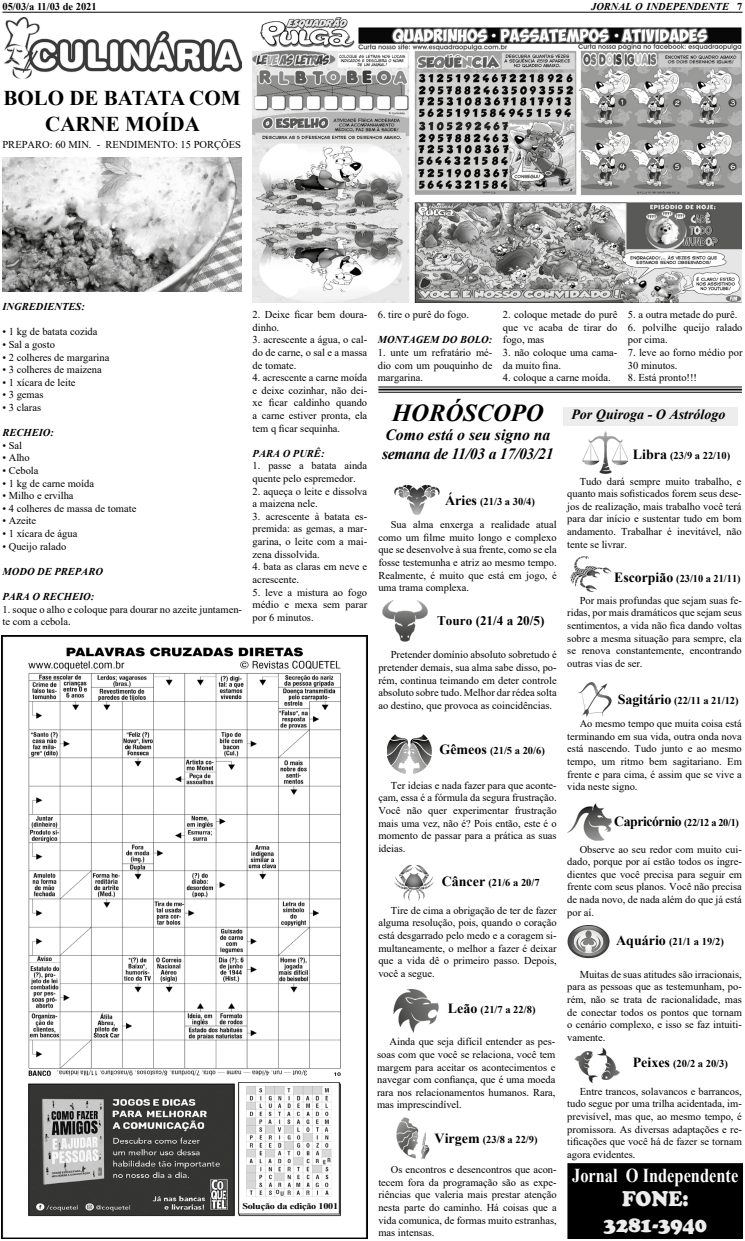
<style>
.page{position:relative;width:745px;height:1241px;background:#fff}
.page>*{position:absolute;margin:0;border:0;box-sizing:border-box;transform-origin:0 0}
.t1{font:italic 700 24.41px "Times New Roman";color:#000}
.t2{font:900 21.88px/26.2px "Cooper";color:#ededed;text-align:center;scale:.93 1}
.t3{font:700 21px/25.2px "Times New Roman";color:#000;text-align:center}
.t4{font:700 19.6px "Times New Roman";color:#fff;scale:.83 1}
.t5{font:italic 700 15.66px/18.8px "Times New Roman";letter-spacing:-.01em;color:#000}
.t6{font:italic 700 14px "Times New Roman";color:#000}
.t7{font:700 13.12px "Times New Roman";color:#000}
.t8{font:10.5px/12.6px "Times New Roman";color:#000;text-align:justify}
.t9{font:700 10.5px "Times New Roman";color:#000}
.t10{font:italic 700 10.5px "Times New Roman";color:#000}
.t11{font:700 8.75px "Times New Roman";letter-spacing:-.02em;color:#000;scale:1.15 1}
.s1{font-style:normal}
.s2{font-size:13.91px}
</style>
<div class="page">
<hr style="left:2px;top:12px;width:740px;height:1px;background:#000">
<hr style="left:378px;top:386px;width:363px;height:1px;background:#000">
<hr style="left:378px;top:388px;width:363px;height:2px;background:#000">
<hr style="left:378px;top:392px;width:363px;height:1px;background:#000">
<img style="left:382px;top:600px;width:46px;height:41px">
<img style="left:394px;top:484px;width:45px;height:31px">
<div style="left:563px;top:407px;width:174px;height:18px;background:#ededed"></div>
<img style="left:387px;top:734px;width:45px;height:39px">
<img style="left:394px;top:865px;width:40px;height:35px">
<img style="left:393px;top:989px;width:45px;height:43px">
<img style="left:396px;top:1117px;width:33px;height:41px">
<img style="left:567px;top:925px;width:41px;height:33px">
<div style="left:567px;top:1163px;width:175px;height:75px;background:#000"></div>
<div style="left:567px;top:1163px;width:175px;height:75px;border:1px solid #000"></div>
<img style="left:582px;top:430px;width:45px;height:43px">
<img style="left:570px;top:556px;width:42px;height:35px">
<img style="left:578px;top:682px;width:34px;height:35px">
<img style="left:567px;top:803px;width:44px;height:38px">
<img style="left:574px;top:1047px;width:45px;height:36px">
<img style="left:4px;top:18px;width:237px;height:61px">
<img style="left:252px;top:18px;width:489px;height:285px">
<img style="left:2px;top:157px;width:239px;height:135px">
<img style="left:2px;top:635px;width:365px;height:602px">
<img style="left:238px;top:1081px;width:103px;height:135px">
<div style="left:261px;top:1200px;width:55px;height:11px;background:#fff"></div>
<p class="t9" style="left:2px;top:-1px;width:96px">05/03/a 11/03 de 2021</p>
<p class="t10" style="left:590px;top:-1px;width:153px">JORNAL O INDEPENDENTE <span class="s1">7</span></p>
<h3 class="t3" style="left:3px;top:85px;width:239px">BOLO DE BATATA COM<br>CARNE MOÍDA</h3>
<p class="t8" style="left:2px;top:137px;width:240px">PREPARO: 60 MIN. - RENDIMENTO: 15 PORÇÕES</p>
<p class="t10" style="left:2px;top:299px;width:84px">INGREDIENTES:</p>
<p class="t8" style="left:2px;top:325px;width:96px">• 1 kg de batata cozida</p>
<p class="t8" style="left:2px;top:338px;width:54px">• Sal a gosto</p>
<p class="t8" style="left:2px;top:350px;width:108px">• 2 colheres de margarina</p>
<p class="t8" style="left:2px;top:363px;width:101px">• 3 colheres de maizena</p>
<p class="t8" style="left:2px;top:375px;width:75px">• 1 xícara de leite</p>
<p class="t8" style="left:2px;top:388px;width:43px">• 3 gemas</p>
<p class="t8" style="left:2px;top:401px;width:40px">• 3 claras</p>
<p class="t10" style="left:2px;top:425px;width:53px">RECHEIO:</p>
<p class="t8" style="left:2px;top:438px;width:21px">• Sal</p>
<p class="t8" style="left:2px;top:451px;width:29px">• Alho</p>
<p class="t8" style="left:2px;top:464px;width:38px">• Cebola</p>
<p class="t8" style="left:2px;top:476px;width:93px">• 1 kg de carne moída</p>
<p class="t8" style="left:2px;top:489px;width:73px">• Milho e ervilha</p>
<p class="t8" style="left:2px;top:501px;width:135px">• 4 colheres de massa de tomate</p>
<p class="t8" style="left:2px;top:514px;width:35px">• Azeite</p>
<p class="t8" style="left:2px;top:527px;width:76px">• 1 xícara de água</p>
<p class="t8" style="left:2px;top:539px;width:65px">• Queijo ralado</p>
<p class="t10" style="left:2px;top:564px;width:102px">MODO DE PREPARO</p>
<p class="t10" style="left:2px;top:589px;width:93px">PARA O RECHEIO:</p>
<p class="t8" style="left:2px;top:602px;width:241px">1. soque o alho e coloque para dourar no azeite juntamen&shy;te com a cebola.</p>
<p class="t8" style="left:252px;top:308px;width:116px">2. Deixe ficar bem doura&shy;dinho.</p>
<p class="t8" style="left:252px;top:333px;width:116px">3. acrescente a água, o cal&shy;do de carne, o sal e a massa de tomate.</p>
<p class="t8" style="left:252px;top:371px;width:116px">4. acrescente a carne moída e deixe cozinhar, não dei&shy;xe ficar caldinho quando a carne estiver pronta, ela tem q ficar sequinha.</p>
<p class="t10" style="left:252px;top:446px;width:73px">PARA O PURÊ:</p>
<p class="t8" style="left:252px;top:459px;width:116px">1. passe a batata ainda quente pelo espremedor.</p>
<p class="t8" style="left:252px;top:484px;width:116px">2. aqueça o leite e dissolva a maizena nele.</p>
<p class="t8" style="left:252px;top:509px;width:116px">3. acrescente à batata es&shy;premida: as gemas, a mar&shy;garina, o leite com a mai&shy;zena dissolvida.</p>
<p class="t8" style="left:252px;top:560px;width:116px">4. bata as claras em neve e acrescente.</p>
<p class="t8" style="left:252px;top:585px;width:116px">5. leve a mistura ao fogo médio e mexa sem parar por 6 minutos.</p>
<p class="t11" style="left:242px;top:1199px;width:85px">Solução da edição 1001</p>
<p class="t8" style="left:377px;top:308px;width:93px">6. tire o purê do fogo.</p>
<p class="t10" style="left:377px;top:332px;width:116px">MONTAGEM DO BOLO:</p>
<p class="t8" style="left:377px;top:346px;width:116px">1. unte um refratário mé&shy;dio com um pouquinho de margarina.</p>
<p class="t8" style="left:502px;top:308px;width:116px">2. coloque metade do purê que vc acaba de tirar do fogo, mas</p>
<p class="t8" style="left:502px;top:346px;width:116px">3. não coloque uma cama&shy;da muito fina.</p>
<p class="t8" style="left:502px;top:371px;width:109px">4. coloque a carne moída.</p>
<p class="t8" style="left:627px;top:308px;width:111px">5. a outra metade do purê.</p>
<p class="t8" style="left:627px;top:320px;width:116px">6. polvilhe queijo ralado por cima.</p>
<p class="t8" style="left:627px;top:346px;width:116px">7. leve ao forno médio por<br>30 minutos.</p>
<p class="t8" style="left:627px;top:371px;width:71px">8. Está pronto!!!</p>
<h1 class="t1" style="left:392px;top:396px;width:153px">HORÓSCOPO</h1>
<h3 class="t5" style="left:382px;top:424px;width:173px">Como está o seu signo na semana de 11/03 a 17/03/21</h3>
<p class="t9" style="left:445px;top:493px;width:91px"><span class="s2">Áries</span> (21/3 a 30/4)</p>
<p class="t8" style="left:378px;top:518px;width:180px;text-indent:12px">Sua alma enxerga a realidade atual como um filme muito longo e complexo que se desenvolve à sua frente, como se ela fosse testemunha e atriz ao mesmo tempo.<br>Realmente, é muito que está em jogo, é uma trama complexa.</p>
<p class="t7" style="left:437px;top:611px;width:109px">Touro (21/4 a 20/5)</p>
<p class="t8" style="left:378px;top:648px;width:180px;text-indent:12px">Pretender domínio absoluto sobretudo é pretender demais, sua alma sabe disso, po&shy;rém, continua teimando em deter controle absoluto sobre tudo. Melhor dar rédea solta ao destino, que provoca as coincidências.</p>
<p class="t9" style="left:439px;top:743px;width:107px"><span class="s2">Gêmeos</span> (21/5 a 20/6)</p>
<p class="t8" style="left:378px;top:778px;width:180px;text-indent:12px">Ter ideias e nada fazer para que aconte&shy;çam, essa é a fórmula da segura frustração.<br>Você não quer experimentar frustração mais uma vez, não é? Pois então, este é o momento de passar para a prática as suas ideias.</p>
<p class="t9" style="left:441px;top:874px;width:99px"><span class="s2">Câncer</span> (21/6 a 20/7</p>
<p class="t8" style="left:378px;top:903px;width:180px;text-indent:12px">Tire de cima a obrigação de ter de fazer alguma resolução, pois, quando o coração está desgarrado pelo medo e a coragem si&shy;multaneamente, o melhor a fazer é deixar que a vida dê o primeiro passo. Depois, você a segue.</p>
<p class="t9" style="left:447px;top:1001px;width:89px"><span class="s2">Leão</span> (21/7 a 22/8)</p>
<p class="t8" style="left:377px;top:1035px;width:180px;text-indent:12px">Ainda que seja difícil entender as pes&shy;soas com que você se relaciona, você tem margem para aceitar os acontecimentos e navegar com confiança, que é uma moeda rara nos relacionamentos humanos. Rara, mas imprescindível.</p>
<p class="t9" style="left:434px;top:1132px;width:104px"><span class="s2">Virgem</span> (23/8 a 22/9)</p>
<p class="t8" style="left:378px;top:1162px;width:180px;text-indent:12px">Os encontros e desencontros que acon&shy;tecem fora da programação são as expe&shy;riências que valeria mais prestar atenção nesta parte do caminho. Há coisas que a vida comunica, de formas muito estranhas, mas intensas.</p>
<h3 class="t6" style="left:571px;top:404px;width:156px">Por Quiroga - O Astrólogo</h3>
<p class="t9" style="left:632px;top:448px;width:99px"><span class="s2">Libra</span> (23/9 a 22/10)</p>
<p class="t8" style="left:567px;top:474px;width:176px;text-indent:12px">Tudo dará sempre muito trabalho, e quanto mais sofisticados forem seus dese&shy;jos de realização, mais trabalho você terá para dar início e sustentar tudo em bom andamento. Trabalhar é inevitável, não tente se livrar.</p>
<p class="t9" style="left:613px;top:571px;width:128px"><span class="s2">Escorpião</span> (23/10 a 21/11)</p>
<p class="t8" style="left:567px;top:593px;width:176px;text-indent:12px">Por mais profundas que sejam suas fe&shy;ridas, por mais dramáticos que sejam seus sentimentos, a vida não fica dando voltas sobre a mesma situação para sempre, ela se renova constantemente, encontrando outras vias de ser.</p>
<p class="t9" style="left:617px;top:692px;width:122px"><span class="s2">Sagitário</span> (22/11 a 21/12)</p>
<p class="t8" style="left:567px;top:716px;width:176px;text-indent:12px">Ao mesmo tempo que muita coisa está terminando em sua vida, outra onda nova está nascendo. Tudo junto e ao mesmo tempo, um ritmo bem sagitariano. Em frente e para cima, é assim que se vive a vida neste signo.</p>
<p class="t9" style="left:614px;top:814px;width:126px"><span class="s2">Capricórnio</span> (22/12 a 20/1)</p>
<p class="t8" style="left:567px;top:842px;width:176px;text-indent:12px">Observe ao seu redor com muito cui&shy;dado, porque por aí estão todos os ingre&shy;dientes que você precisa para seguir em frente com seus planos. Você não precisa de nada novo, de nada além do que já está por aí.</p>
<p class="t9" style="left:615px;top:934px;width:109px"><span class="s2">Aquário</span> (21/1 a 19/2)</p>
<p class="t8" style="left:567px;top:967px;width:176px;text-indent:12px">Muitas de suas atitudes são irracionais, para as pessoas que as testemunham, po&shy;rém, não se trata de racionalidade, mas de conectar todos os pontos que tornam o cenário complexo, e isso se faz intuiti&shy;vamente.</p>
<p class="t9" style="left:632px;top:1055px;width:97px"><span class="s2">Peixes</span> (20/2 a 20/3)</p>
<p class="t8" style="left:567px;top:1084px;width:176px;text-indent:12px">Entre trancos, solavancos e barrancos, tudo segue por uma trilha acidentada, im&shy;previsível, mas que, ao mesmo tempo, é promissora. As diversas adaptações e re&shy;tificações que você há de fazer se tornam agora evidentes.</p>
<h3 class="t4" style="left:571px;top:1160px;width:201px">Jornal O Independente</h3>
<h2 class="t2" style="left:603px;top:1185px;width:112px">FONE:<br>3281-3940</h2>
</div>
